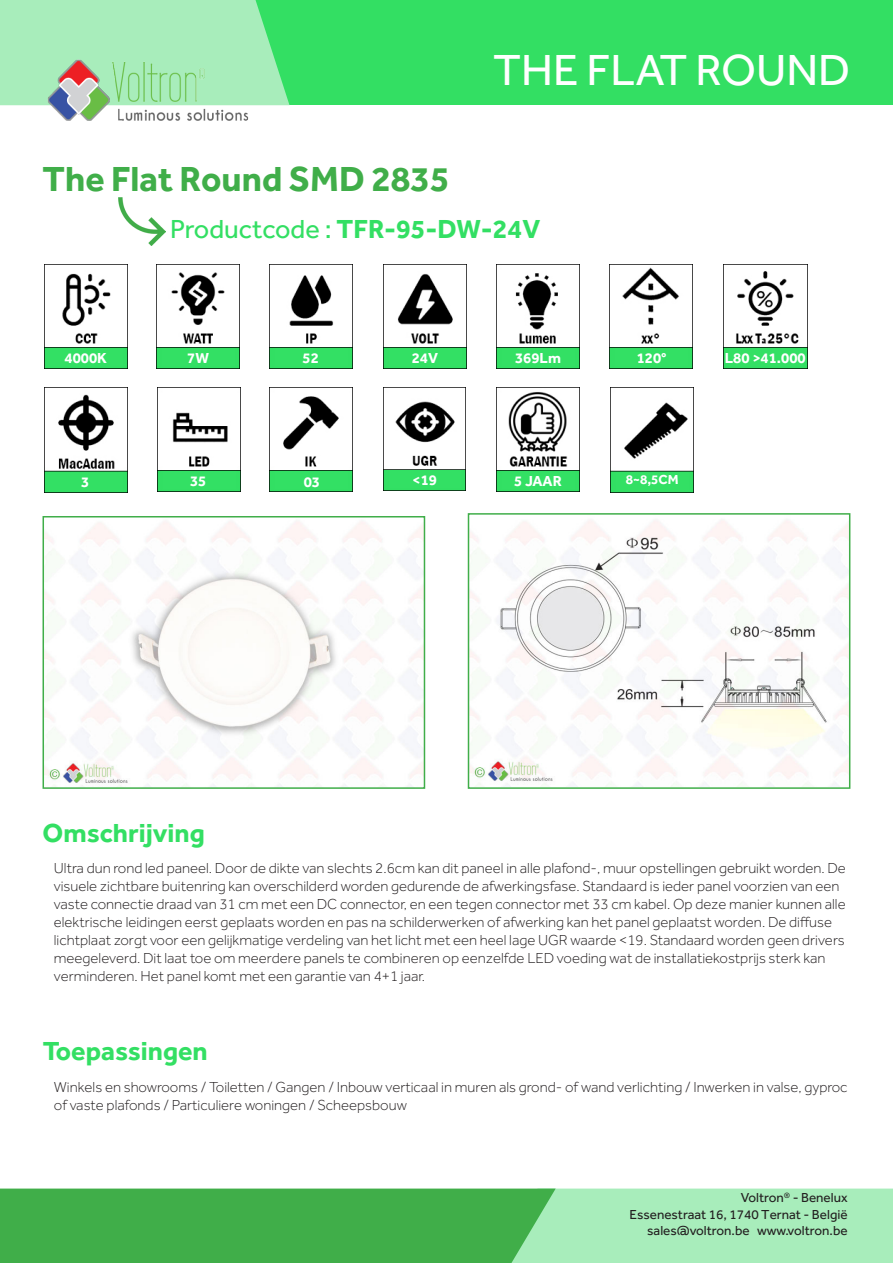
<style>
.page{position:relative;width:893px;height:1263px;background:#fff}
.page>*{position:absolute;margin:0;border:0;box-sizing:border-box;transform-origin:0 0}
.t1{font:45px "Effra";color:#fff}
.t2{font:700 36px "Effra";color:#40ae49}
.t3{font:700 27px "Effra";color:#33df63}
.t4{font:300 15px/18px "Effra";color:#231f20}
.t5{font:700 15px "Effra";color:#fff}
.t6{font:13.5px/16.2px "Effra";color:#231f20;text-align:right}
.t7{font:700 13.5px "Effra";color:#fff}
.s1{font-weight:400}
</style>
<div class="page">
<img style="left:46px;top:521px;width:376px;height:265px">
<div style="left:43px;top:516px;width:382px;height:273px;border:2px solid #40ae49"></div>
<img style="left:471px;top:520px;width:376px;height:266px">
<div style="left:468px;top:513px;width:382px;height:276px;border:2px solid #40ae49"></div>
<div style="left:0;top:0;width:893px;height:105px;background:#33df63"></div>
<svg style="left:0;top:0;width:289px;height:105px;background:#9debb2"></svg>
<div style="left:556px;top:1188px;width:337px;height:75px;background:#a8edbb"></div>
<div style="left:0;top:1188px;width:556px;height:75px;background:#40ae49"></div>
<img style="left:43px;top:54px;width:224px;height:66px">
<img style="left:119px;top:197px;width:46px;height:48px">
<img style="left:44px;top:264px;width:83px;height:104px">
<img style="left:270px;top:264px;width:83px;height:104px">
<img style="left:496px;top:264px;width:83px;height:104px">
<img style="left:383px;top:264px;width:84px;height:104px">
<img style="left:157px;top:264px;width:83px;height:104px">
<img style="left:609px;top:264px;width:84px;height:104px">
<img style="left:44px;top:387px;width:83px;height:105px">
<img style="left:157px;top:387px;width:84px;height:104px">
<img style="left:496px;top:387px;width:84px;height:104px">
<img style="left:270px;top:387px;width:83px;height:105px">
<img style="left:383px;top:387px;width:83px;height:103px">
<img style="left:611px;top:387px;width:83px;height:105px">
<img style="left:724px;top:264px;width:83px;height:104px">
<h2 class="t2" style="left:43px;top:157px;width:409px">The Flat Round SMD 2835</h2>
<h1 class="t1" style="left:493px;top:43px;width:359px">THE FLAT ROUND</h1>
<p class="t5" style="left:65px;top:349px;width:44px">4000K</p>
<p class="t5" style="left:81px;top:472px;width:10px">3</p>
<h3 class="t3" style="left:170px;top:212px;width:372px"><span class="s1">Productcode :</span> TFR-95-DW-24V</h3>
<p class="t5" style="left:187px;top:349px;width:23px">7W</p>
<p class="t5" style="left:303px;top:349px;width:18px">52</p>
<p class="t5" style="left:412px;top:349px;width:28px">24V</p>
<p class="t5" style="left:515px;top:349px;width:47px">369Lm</p>
<p class="t5" style="left:637px;top:349px;width:31px">120°</p>
<p class="t5" style="left:190px;top:472px;width:18px">35</p>
<p class="t5" style="left:304px;top:472px;width:18px">03</p>
<p class="t5" style="left:413px;top:471px;width:26px">&lt;19</p>
<p class="t5" style="left:514px;top:472px;width:49px">5 JAAR</p>
<p class="t7" style="left:626px;top:471px;width:54px">8~8,5CM</p>
<p class="t5" style="left:725px;top:349px;width:82px">L80 &gt;41.000</p>
<h3 class="t3" style="left:43px;top:816px;width:164px">Omschrijving</h3>
<p class="t4" style="left:54px;top:859px;width:794px">Ultra dun rond led paneel. Door de dikte van slechts 2.6cm kan dit paneel in alle plafond-, muur opstellingen gebruikt worden. De visuele zichtbare buitenring kan overschilderd worden gedurende de afwerkingsfase. Standaard is ieder panel voorzien van een vaste connectie draad van 31 cm met een DC connector, en een tegen connector met 33 cm kabel. Op deze manier kunnen alle elektrische leidingen eerst geplaats worden en pas na schilderwerken of afwerking kan het panel geplaatst worden. De diffuse lichtplaat zorgt voor een gelijkmatige verdeling van het licht met een heel lage UGR waarde &lt;19. Standaard worden geen drivers meegeleverd. Dit laat toe om meerdere panels te combineren op eenzelfde LED voeding wat de installatiekostprijs sterk kan verminderen. Het panel komt met een garantie van 4+1 jaar.</p>
<h3 class="t3" style="left:43px;top:1035px;width:167px">Toepassingen</h3>
<p class="t4" style="left:54px;top:1077px;width:795px">Winkels en showrooms / Toiletten / Gangen / Inbouw verticaal in muren als grond- of wand verlichting / Inwerken in valse, gyproc of vaste plafonds / Particuliere woningen / Scheepsbouw</p>
<p class="t6" style="left:630px;top:1190px;width:219px">Voltron<sup>®</sup> - Benelux<br>Essenestraat 16, 1740 Ternat - België sales@voltron.be www.voltron.be</p>
</div>
